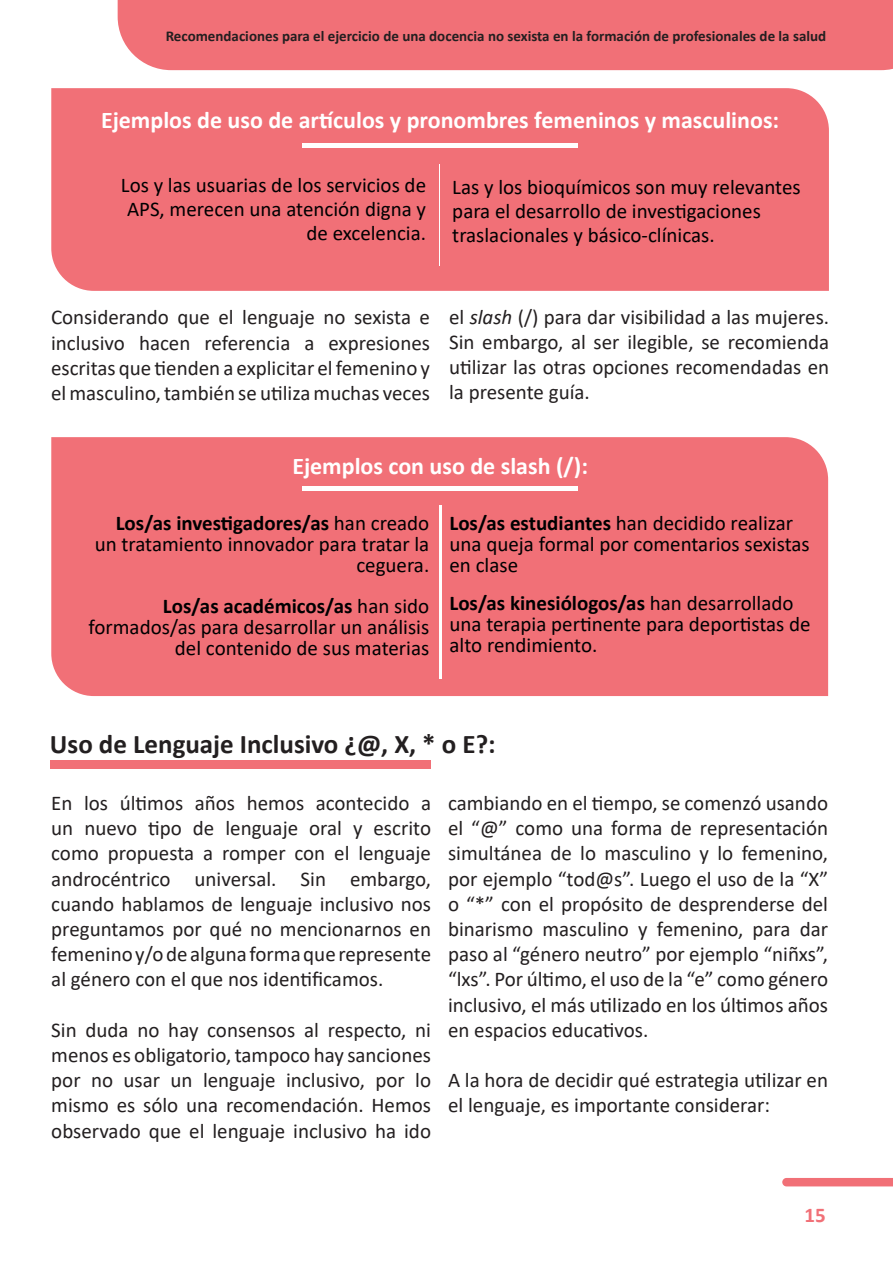
<style>
.page{position:relative;width:893px;height:1263px;background:#fff}
.page>*{position:absolute;margin:0;border:0;box-sizing:border-box;transform-origin:0 0}
.t1{font:700 27px "Calibri";color:#231f20}
.t2{font:700 24px "Calibri";color:#fff}
.t3{font:21px/25.2px "Calibri";color:#231f20;text-align:justify}
.t4{font:21px/21px "Calibri";color:#000001;text-align:right}
.t5{font:700 21px "Calibri";color:#f17077}
.t6{font:700 15px "Calibri";color:#231f20}
.s1{font-style:italic}
.s2{font-weight:700}
</style>
<div class="page">
<div style="left:118px;top:0;width:775px;height:70px;background:#f17077"></div>
<svg style="left:782px;top:1178px;width:111px;height:8px"></svg>
<div style="left:51px;top:88px;width:778px;height:203px;background:#f17077"></div>
<div style="left:51px;top:437px;width:777px;height:259px;background:#f17077"></div>
<svg style="left:302px;top:486px;width:276px;height:5px"></svg>
<svg style="left:439px;top:505px;width:2px;height:173px"></svg>
<div style="left:50px;top:760px;width:380px;height:9px;background:#f17077"></div>
<svg style="left:302px;top:143px;width:276px;height:5px"></svg>
<hr style="left:439px;top:165px;width:1px;height:101px;background:#fff">
<p class="t6" style="left:166px;top:25px;width:662px">Recomendaciones para el ejercicio de una docencia no sexista en la formación de profesionales de la salud</p>
<p class="t2" style="left:101px;top:103px;width:680px">Ejemplos de uso de artículos y pronombres femeninos y masculinos:</p>
<p class="t4" style="left:121px;top:173px;width:307px;line-height:24px">Los y las usuarias de los servicios de<br>APS, merecen una atención digna y de excelencia.</p>
<p class="t4" style="left:452px;top:174px;width:350px;line-height:24px;text-align:left">Las y los bioquímicos son muy relevantes para el desarrollo de investigaciones traslacionales y básico-clínicas.</p>
<p class="t3" style="left:51px;top:304px;width:381px">Considerando que el lenguaje no sexista e inclusivo hacen referencia a expresiones escritas que tienden a explicitar el femenino y el masculino, también se utiliza muchas veces</p>
<p class="t3" style="left:449px;top:303px;width:382px">el <span class="s1">slash</span> (/) para dar visibilidad a las mujeres.<br>Sin embargo, al ser ilegible, se recomienda utilizar las otras opciones recomendadas en la presente guía.</p>
<p class="t2" style="left:292px;top:449px;width:297px">Ejemplos con uso de slash (/):</p>
<p class="t4" style="left:95px;top:511px;width:336px"><span class="s2">Los/as investigadores/as</span> han creado un tratamiento innovador para tratar la ceguera.</p>
<p class="t4" style="left:88px;top:595px;width:342px"><span class="s2">Los/as académicos/as</span> han sido formados/as para desarrollar un análisis del contenido de sus materias</p>
<p class="t4" style="left:449px;top:511px;width:362px;text-align:left"><span class="s2">Los/as estudiantes</span> han decidido realizar una queja formal por comentarios sexistas en clase</p>
<p class="t4" style="left:449px;top:592px;width:363px;text-align:left"><span class="s2">Los/as kinesiólogos/as</span> han desarrollado una terapia pertinente para deportistas de alto rendimiento.</p>
<p class="t1" style="left:50px;top:724px;width:447px">Uso de Lenguaje Inclusivo ¿@, X, * o E?:</p>
<p class="t3" style="left:448px;top:790px;width:382px">cambiando en el tiempo, se comenzó usando el “@” como una forma de representación simultánea de lo masculino y lo femenino, por ejemplo “tod@s”. Luego el uso de la “X” o “*” con el propósito de desprenderse del binarismo masculino y femenino, para dar paso al “género neutro” por ejemplo “niñxs”, “lxs”. Por último, el uso de la “e” como género inclusivo, el más utilizado en los últimos años en espacios educativos.</p>
<p class="t3" style="left:448px;top:1067px;width:382px">A la hora de decidir qué estrategia utilizar en el lenguaje, es importante considerar:</p>
<p class="t3" style="left:51px;top:790px;width:381px">En los últimos años hemos acontecido a un nuevo tipo de lenguaje oral y escrito como propuesta a romper con el lenguaje androcéntrico universal. Sin embargo, cuando hablamos de lenguaje inclusivo nos preguntamos por qué no mencionarnos en femenino y/o de alguna forma que represente al género con el que nos identificamos.</p>
<p class="t3" style="left:51px;top:1017px;width:381px">Sin duda no hay consensos al respecto, ni menos es obligatorio, tampoco hay sanciones por no usar un lenguaje inclusivo, por lo mismo es sólo una recomendación. Hemos observado que el lenguaje inclusivo ha ido</p>
<p class="t5" style="left:804px;top:1200px;width:23px">15</p>
</div>
